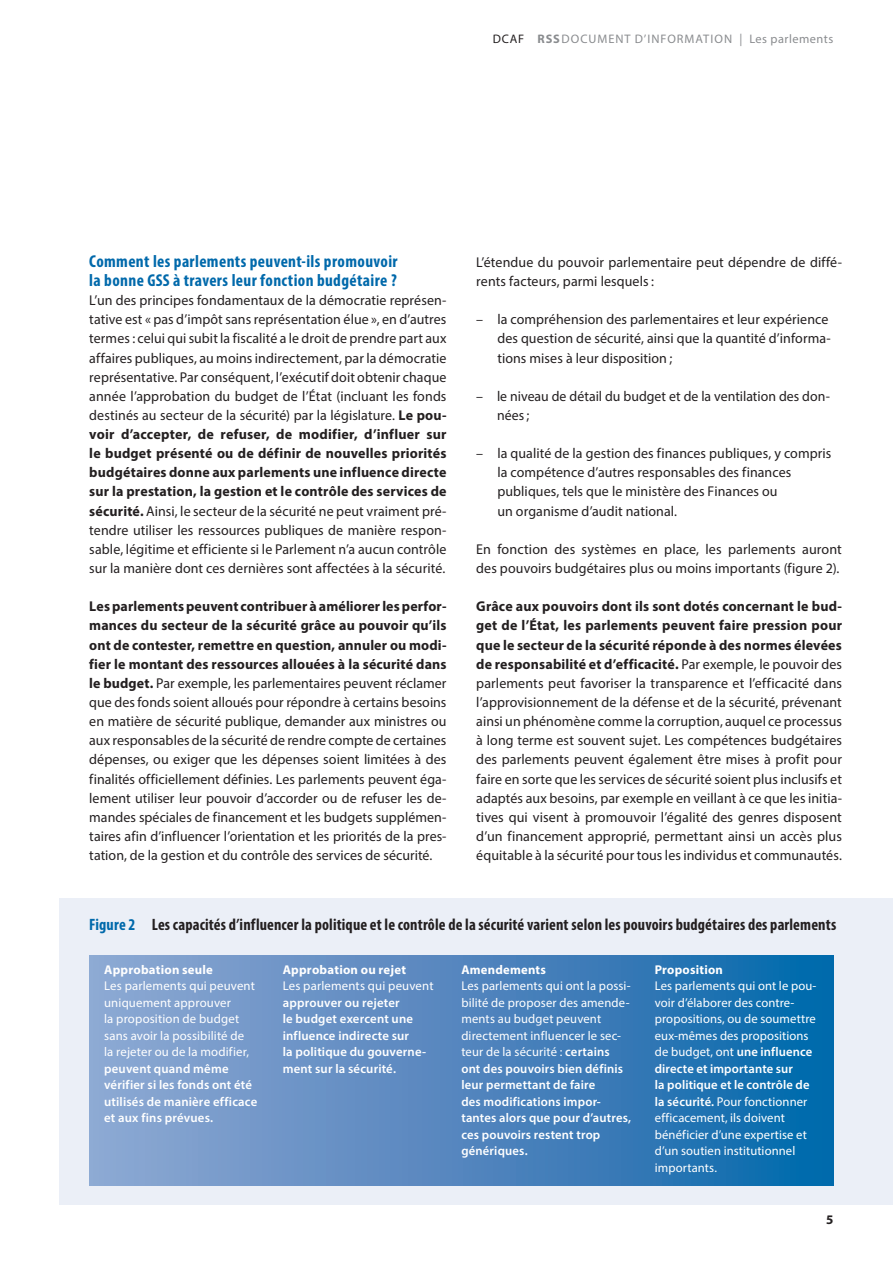
<style>
.page{position:relative;width:893px;height:1263px;background:#fff}
.page>*{position:absolute;margin:0;border:0;box-sizing:border-box;transform-origin:0 0}
._1_Titel{font:700 condensed 17.25px/19.2px "Myriad Pro";letter-spacing:.02em;color:#0069ab}
._5_Graf_Tab_GS{font:700 condensed 16.5px "Myriad Pro";letter-spacing:.01em;color:#231f20}
._2_GS{font:14.25px/19.2px "Myriad Pro";letter-spacing:.005em;color:#231f20;text-align:justify}
._3_Aufzählung{font:14.25px/19.2px "Myriad Pro";letter-spacing:.005em;color:#231f20}
.t1{font:700 13.2px "Myriad Pro";color:#231f20}
._5_Graf_Tab_GS-2{font:12.75px/16.5px "Myriad Pro";letter-spacing:.01em;color:#fff}
._5_Graf_Tab_GS-3{font:600 12.75px/16.5px "Myriad Pro";letter-spacing:.015em;color:#fff}
._5_Graf_Tab_GS-4{font:700 12.75px "Myriad Pro";letter-spacing:.015em;color:#fff}
.t2{font:12.3px "Myriad Pro";letter-spacing:.07em;color:#8a8c8f}
.s1{color:#231f20}
.s2{font-weight:700}
.s3{color:#0069ab}
.s4{font-weight:600}
.s5{font-weight:400}
</style>
<div class="page">
<div style="left:60px;top:898px;width:833px;height:306px;background:#ebeff7"></div>
<div style="left:89px;top:956px;width:744px;height:229px;background:linear-gradient(to right,#96a7d2,#0867ab)"></div>
<p class="t2" style="left:493px;top:32px;width:342px"><span class="s1">DCAF</span> <span class="s2">RSS</span>DOCUMENT D’INFORMATION | Les parlements</p>
<p class="_1_Titel" style="left:89px;top:251px;width:310px">Comment les parlements peuvent-ils promouvoir la bonne GSS à travers leur fonction budgétaire ?</p>
<p class="_2_GS" style="left:89px;top:290px;width:359px">L’un des principes fondamentaux de la démocratie représen&shy;tative est « pas d’impôt sans représentation élue », en d’autres termes : celui qui subit la fiscalité a le droit de prendre part aux affaires publiques, au moins indirectement, par la démocratie représentative. Par conséquent, l’exécutif doit obtenir chaque année l’approbation du budget de l’État (incluant les fonds destinés au secteur de la sécurité) par la législature. <span class="s2">Le pou&shy;voir d’accepter, de refuser, de modifier, d’influer sur le budget présenté ou de définir de nouvelles priorités budgétaires donne aux parlements une influence directe sur la prestation, la gestion et le contrôle des services de sécurité.</span> Ainsi, le secteur de la sécurité ne peut vraiment pré&shy;tendre utiliser les ressources publiques de manière respon&shy;sable, légitime et efficiente si le Parlement n’a aucun contrôle sur la manière dont ces dernières sont affectées à la sécurité.</p>
<p class="_2_GS" style="left:89px;top:597px;width:359px"><span class="s2">Les parlements peuvent contribuer à améliorer les perfor&shy;mances du secteur de la sécurité grâce au pouvoir qu’ils ont de contester, remettre en question, annuler ou modi&shy;fier le montant des ressources allouées à la sécurité dans le budget.</span> Par exemple, les parlementaires peuvent réclamer que des fonds soient alloués pour répondre à certains besoins en matière de sécurité publique, demander aux ministres ou aux responsables de la sécurité de rendre compte de certaines dépenses, ou exiger que les dépenses soient limitées à des finalités officiellement définies. Les parlements peuvent éga&shy;lement utiliser leur pouvoir d’accorder ou de refuser les de&shy;mandes spéciales de financement et les budgets supplémen&shy;taires afin d’influencer l’orientation et les priorités de la pres&shy;tation, de la gestion et du contrôle des services de sécurité.</p>
<p class="_2_GS" style="left:476px;top:252px;width:367px">L’étendue du pouvoir parlementaire peut dépendre de diffé&shy;rents facteurs, parmi lesquels :</p>
<p class="_3_Aufzählung" style="left:497px;top:310px;width:335px;text-indent:-21px">– la compréhension des parlementaires et leur expérience des question de sécurité, ainsi que la quantité d’informa&shy;tions mises à leur disposition ;</p>
<p class="_3_Aufzählung" style="left:497px;top:386px;width:334px;text-indent:-21px">– le niveau de détail du budget et de la ventilation des don&shy;nées ;</p>
<p class="_3_Aufzählung" style="left:497px;top:444px;width:335px;text-indent:-21px">– la qualité de la gestion des finances publiques, y compris la compétence d’autres responsables des finances publiques, tels que le ministère des Finances ou<br>un organisme d’audit national.</p>
<p class="_2_GS" style="left:476px;top:539px;width:367px">En fonction des systèmes en place, les parlements auront des pouvoirs budgétaires plus ou moins importants (figure 2).</p>
<p class="_2_GS" style="left:476px;top:597px;width:367px"><span class="s2">Grâce aux pouvoirs dont ils sont dotés concernant le bud&shy;get de l’État, les parlements peuvent faire pression pour que le secteur de la sécurité réponde à des normes élevées de responsabilité et d’efficacité.</span> Par exemple, le pouvoir des parlements peut favoriser la transparence et l’efficacité dans l’approvisionnement de la défense et de la sécurité, prévenant ainsi un phénomène comme la corruption, auquel ce processus à long terme est souvent sujet. Les compétences budgétaires des parlements peuvent également être mises à profit pour faire en sorte que les services de sécurité soient plus inclusifs et adaptés aux besoins, par exemple en veillant à ce que les initia&shy;tives qui visent à promouvoir l’égalité des genres disposent d’un financement approprié, permettant ainsi un accès plus équitable à la sécurité pour tous les individus et communautés.</p>
<p class="_5_Graf_Tab_GS" style="left:89px;top:914px;width:748px"><span class="s3">Figure 2</span> Les capacités d’influencer la politique et le contrôle de la sécurité varient selon les pouvoirs budgétaires des parlements</p>
<p class="_5_Graf_Tab_GS-4" style="left:104px;top:961px;width:110px">Approbation seule</p>
<p class="_5_Graf_Tab_GS-2" style="left:104px;top:977px;width:155px">Les parlements qui peuvent uniquement approuver<br>la proposition de budget sans avoir la possibilité de<br>la rejeter ou de la modifier, <span class="s4">peuvent quand même vérifier si les fonds ont été utilisés de manière efficace et aux fins prévues.</span></p>
<p class="_5_Graf_Tab_GS-4" style="left:283px;top:961px;width:125px">Approbation ou rejet</p>
<p class="_5_Graf_Tab_GS-3" style="left:283px;top:977px;width:152px"><span class="s5">Les parlements qui peuvent </span>approuver ou rejeter<br>le budget exercent une influence indirecte sur<br>la politique du gouverne&shy;ment sur la sécurité.</p>
<p class="_5_Graf_Tab_GS-4" style="left:461px;top:961px;width:86px">Amendements</p>
<p class="_5_Graf_Tab_GS-3" style="left:461px;top:977px;width:171px"><span class="s5">Les parlements qui ont la possi&shy;bilité de proposer des amende&shy;ments au budget peuvent directement influencer le sec&shy;teur de la sécurité :</span> certains ont des pouvoirs bien définis leur permettant de faire<br>des modifications impor&shy;tantes alors que pour d’autres, ces pouvoirs restent trop génériques.</p>
<p class="_5_Graf_Tab_GS-4" style="left:655px;top:961px;width:70px">Proposition</p>
<p class="_5_Graf_Tab_GS-2" style="left:655px;top:977px;width:163px">Les parlements qui ont le pou&shy;voir d’élaborer des contre&shy;propositions, ou de soumettre eux-mêmes des propositions de budget, ont <span class="s4">une influence directe et importante sur<br>la politique et le contrôle de la sécurité.</span> Pour fonctionner efficacement, ils doivent bénéficier d’une expertise et d’un soutien institutionnel importants.</p>
<p class="t1" style="left:826px;top:1210px;width:9px">5</p>
</div>
